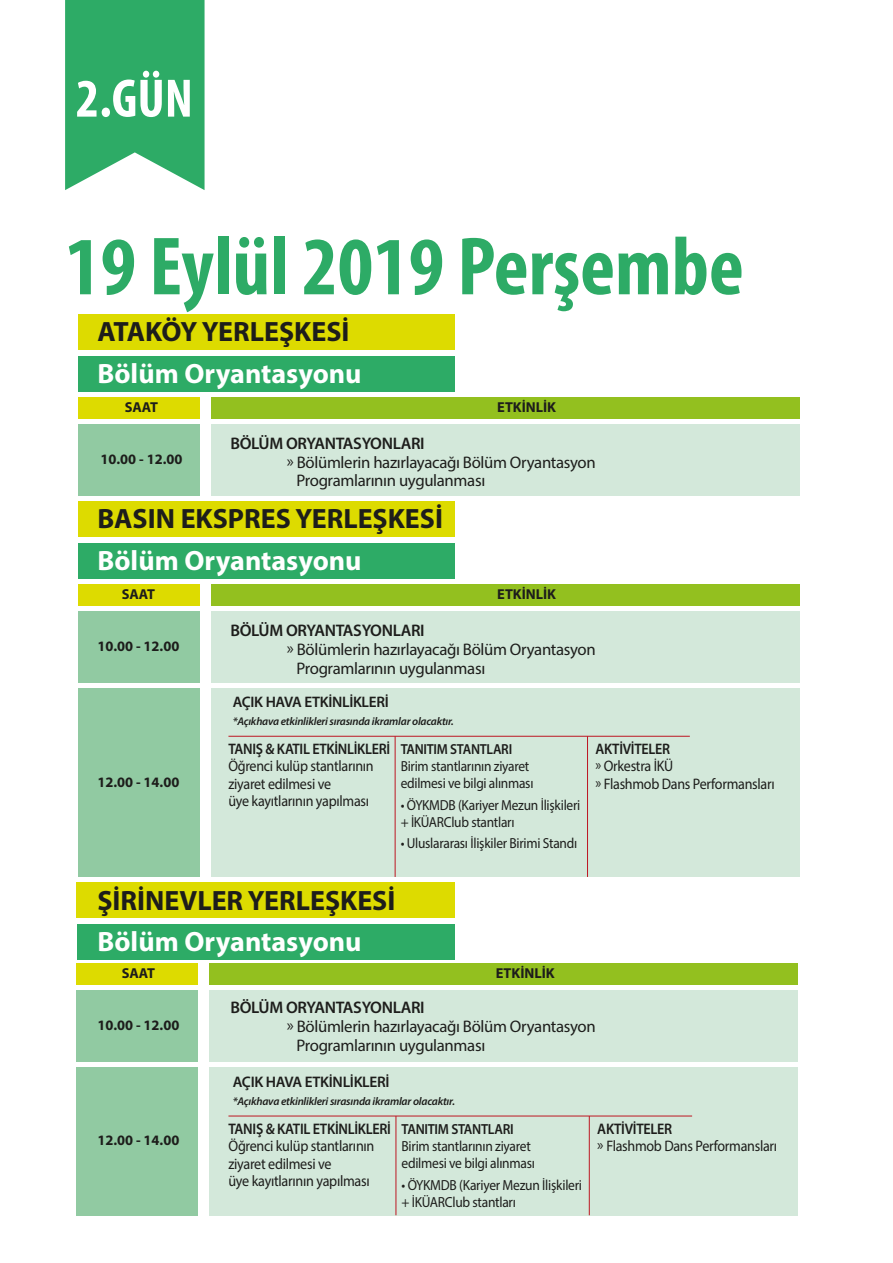
<style>
.page{position:relative;width:893px;height:1263px;background:#fff}
.page>*{position:absolute;margin:0;border:0;box-sizing:border-box;transform-origin:0 0}
.t1{font:700 condensed 83.25px "Myriad Pro";color:#2dab66}
.t2{font:700 condensed 54.6px "Myriad Pro";color:#fff}
.t3{font:700 28.05px "Myriad Pro";color:#1d1d1b}
.t4{font:700 28.05px "Myriad Pro";color:#fff}
.t5{font:16.8px/18.9px "Myriad Pro";letter-spacing:-.02em;color:#1d1d1b}
.t6{font:600 16.8px "Myriad Pro";letter-spacing:-.02em;color:#1d1d1b}
.t7{font:15.3px/17.1px "Myriad Pro";letter-spacing:-.02em;color:#1d1d1b;scale:.92 1}
.t8{font:600 15.3px "Myriad Pro";letter-spacing:-.02em;color:#1d1d1b;scale:.92 1}
.t9{font:600 15.3px "Myriad Pro";letter-spacing:-.02em;color:#1d1d1b}
.t10{font:15.3px "Myriad Pro";letter-spacing:-.02em;color:#1d1d1b}
.t11{font:14.7px/17.2px "Myriad Pro";letter-spacing:-.02em;color:#1d1d1b;scale:.92 1}
.t12{font:600 14.7px "Myriad Pro";letter-spacing:-.02em;color:#1d1d1b;scale:.92 1}
.t13{font:14.55px/17.1px "Myriad Pro";letter-spacing:-.02em;color:#1d1d1b;scale:.92 1}
.t14{font:600 14.55px "Myriad Pro";letter-spacing:-.02em;color:#1d1d1b;scale:.92 1}
.t15{font:700 14.4px "Myriad Pro";color:#1d1d1b}
.t16{font:italic 600 11.25px "Myriad Pro";letter-spacing:-.02em;color:#1d1d1b}
</style>
<div class="page">
<div style="left:79px;top:314px;width:376px;height:36px;background:#dddb00"></div>
<div style="left:79px;top:356px;width:376px;height:35px;background:#2dab66"></div>
<svg style="left:65px;top:0;width:140px;height:190px;background:#41b375"></svg>
<div style="left:211px;top:424px;width:588px;height:72px;background:#d3e8da"></div>
<div style="left:78px;top:424px;width:121px;height:72px;background:#91caa2"></div>
<div style="left:211px;top:397px;width:588px;height:22px;background:#93c01f"></div>
<div style="left:78px;top:397px;width:121px;height:22px;background:#dddb00"></div>
<div style="left:77px;top:882px;width:378px;height:36px;background:#dddb00"></div>
<div style="left:78px;top:924px;width:377px;height:36px;background:#2dab66"></div>
<div style="left:209px;top:990px;width:589px;height:71px;background:#d3e8da"></div>
<div style="left:76px;top:990px;width:122px;height:71px;background:#91caa2"></div>
<div style="left:209px;top:963px;width:589px;height:22px;background:#93c01f"></div>
<div style="left:76px;top:963px;width:122px;height:22px;background:#dddb00"></div>
<div style="left:209px;top:1067px;width:589px;height:148px;background:#d3e8da"></div>
<div style="left:76px;top:1067px;width:122px;height:148px;background:#91caa2"></div>
<hr style="left:228px;top:1116px;width:464px;height:1px;background:#bd1622">
<hr style="left:396px;top:1116px;width:1px;height:99px;background:#bd1622">
<hr style="left:589px;top:1116px;width:1px;height:99px;background:#bd1622">
<div style="left:79px;top:501px;width:376px;height:36px;background:#dddb00"></div>
<div style="left:79px;top:543px;width:376px;height:35px;background:#2dab66"></div>
<div style="left:211px;top:611px;width:588px;height:72px;background:#d3e8da"></div>
<div style="left:78px;top:611px;width:121px;height:72px;background:#91caa2"></div>
<div style="left:211px;top:584px;width:588px;height:22px;background:#93c01f"></div>
<div style="left:78px;top:584px;width:121px;height:22px;background:#dddb00"></div>
<div style="left:211px;top:688px;width:588px;height:189px;background:#d3e8da"></div>
<div style="left:78px;top:688px;width:121px;height:189px;background:#91caa2"></div>
<hr style="left:228px;top:736px;width:462px;height:1px;background:#bd1622">
<hr style="left:395px;top:736px;width:1px;height:141px;background:#bd1622">
<hr style="left:587px;top:736px;width:1px;height:141px;background:#bd1622">
<h2 class="t2" style="left:76px;top:64px;width:119px">2.GÜN</h2>
<h1 class="t1" style="left:65px;top:215px;width:680px">19 Eylül 2019 Perşembe</h1>
<h3 class="t3" style="left:97px;top:313px;width:254px">ATAKÖY YERLEŞKESİ</h3>
<h3 class="t4" style="left:97px;top:355px;width:266px">Bölüm Oryantasyonu</h3>
<p class="t15" style="left:125px;top:398px;width:35px">SAAT</p>
<p class="t15" style="left:497px;top:398px;width:60px">ETKİNLİK</p>
<p class="t15" style="left:100px;top:450px;width:83px">10.00 - 12.00</p>
<p class="t6" style="left:230px;top:432px;width:196px">BÖLÜM ORYANTASYONLARI</p>
<p class="t5" style="left:297px;top:452px;width:301px;text-indent:-10px">» Bölümlerin hazırlayacağı Bölüm Oryantasyon<br>Programlarının uygulanması</p>
<h3 class="t3" style="left:97px;top:500px;width:347px">BASIN EKSPRES YERLEŞKESİ</h3>
<h3 class="t4" style="left:97px;top:542px;width:266px">Bölüm Oryantasyonu</h3>
<p class="t15" style="left:122px;top:585px;width:35px">SAAT</p>
<p class="t15" style="left:497px;top:585px;width:60px">ETKİNLİK</p>
<p class="t15" style="left:97px;top:637px;width:83px">10.00 - 12.00</p>
<p class="t15" style="left:97px;top:772px;width:83px">12.00 - 14.00</p>
<p class="t6" style="left:230px;top:620px;width:196px">BÖLÜM ORYANTASYONLARI</p>
<p class="t5" style="left:297px;top:640px;width:301px;text-indent:-10px">» Bölümlerin hazırlayacağı Bölüm Oryantasyon<br>Programlarının uygulanması</p>
<p class="t9" style="left:233px;top:692px;width:157px">AÇIK HAVA ETKİNLİKLERİ</p>
<p class="t16" style="left:233px;top:714px;width:223px">*Açıkhava etkinlikleri sırasında ikramlar olacaktır.</p>
<p class="t8" style="left:228px;top:739px;width:177px">TANIŞ &amp; KATIL ETKİNLİKLERİ</p>
<p class="t7" style="left:228px;top:757px;width:159px">Öğrenci kulüp stantlarının ziyaret edilmesi ve<br>üye kayıtlarının yapılması</p>
<p class="t14" style="left:401px;top:739px;width:123px">TANITIM STANTLARI</p>
<p class="t13" style="left:401px;top:757px;width:146px">Birim stantlarının ziyaret edilmesi ve bilgi alınması</p>
<p class="t13" style="left:401px;top:796px;width:197px">• ÖYKMDB (Kariyer Mezun İlişkileri + İKÜARClub stantları</p>
<p class="t13" style="left:401px;top:835px;width:193px">• Uluslararası İlişkiler Birimi Standı</p>
<p class="t8" style="left:595px;top:739px;width:83px">AKTİVİTELER</p>
<p class="t7" style="left:595px;top:757px;width:196px">» Orkestra İKÜ<br>» Flashmob Dans Performansları</p>
<h3 class="t3" style="left:97px;top:882px;width:299px">ŞİRİNEVLER YERLEŞKESİ</h3>
<h3 class="t4" style="left:97px;top:923px;width:266px">Bölüm Oryantasyonu</h3>
<p class="t15" style="left:122px;top:964px;width:35px">SAAT</p>
<p class="t15" style="left:496px;top:964px;width:60px">ETKİNLİK</p>
<p class="t15" style="left:97px;top:1016px;width:83px">10.00 - 12.00</p>
<p class="t15" style="left:97px;top:1131px;width:83px">12.00 - 14.00</p>
<p class="t6" style="left:230px;top:997px;width:196px">BÖLÜM ORYANTASYONLARI</p>
<p class="t5" style="left:297px;top:1017px;width:301px;text-indent:-10px">» Bölümlerin hazırlayacağı Bölüm Oryantasyon<br>Programlarının uygulanması</p>
<p class="t9" style="left:233px;top:1072px;width:158px">AÇIK HAVA ETKİNLİKLERİ</p>
<p class="t16" style="left:233px;top:1094px;width:224px">*Açıkhava etkinlikleri sırasında ikramlar olacaktır.</p>
<p class="t8" style="left:228px;top:1119px;width:178px">TANIŞ &amp; KATIL ETKİNLİKLERİ</p>
<p class="t7" style="left:228px;top:1137px;width:160px">Öğrenci kulüp stantlarının ziyaret edilmesi ve<br>üye kayıtlarının yapılması</p>
<p class="t12" style="left:402px;top:1119px;width:123px">TANITIM STANTLARI</p>
<p class="t11" style="left:402px;top:1137px;width:147px">Birim stantlarının ziyaret edilmesi ve bilgi alınması</p>
<p class="t11" style="left:402px;top:1176px;width:198px">• ÖYKMDB (Kariyer Mezun İlişkileri + İKÜARClub stantları</p>
<p class="t8" style="left:597px;top:1119px;width:83px">AKTİVİTELER</p>
<p class="t10" style="left:597px;top:1137px;width:181px">» Flashmob Dans Performansları</p>
</div>
